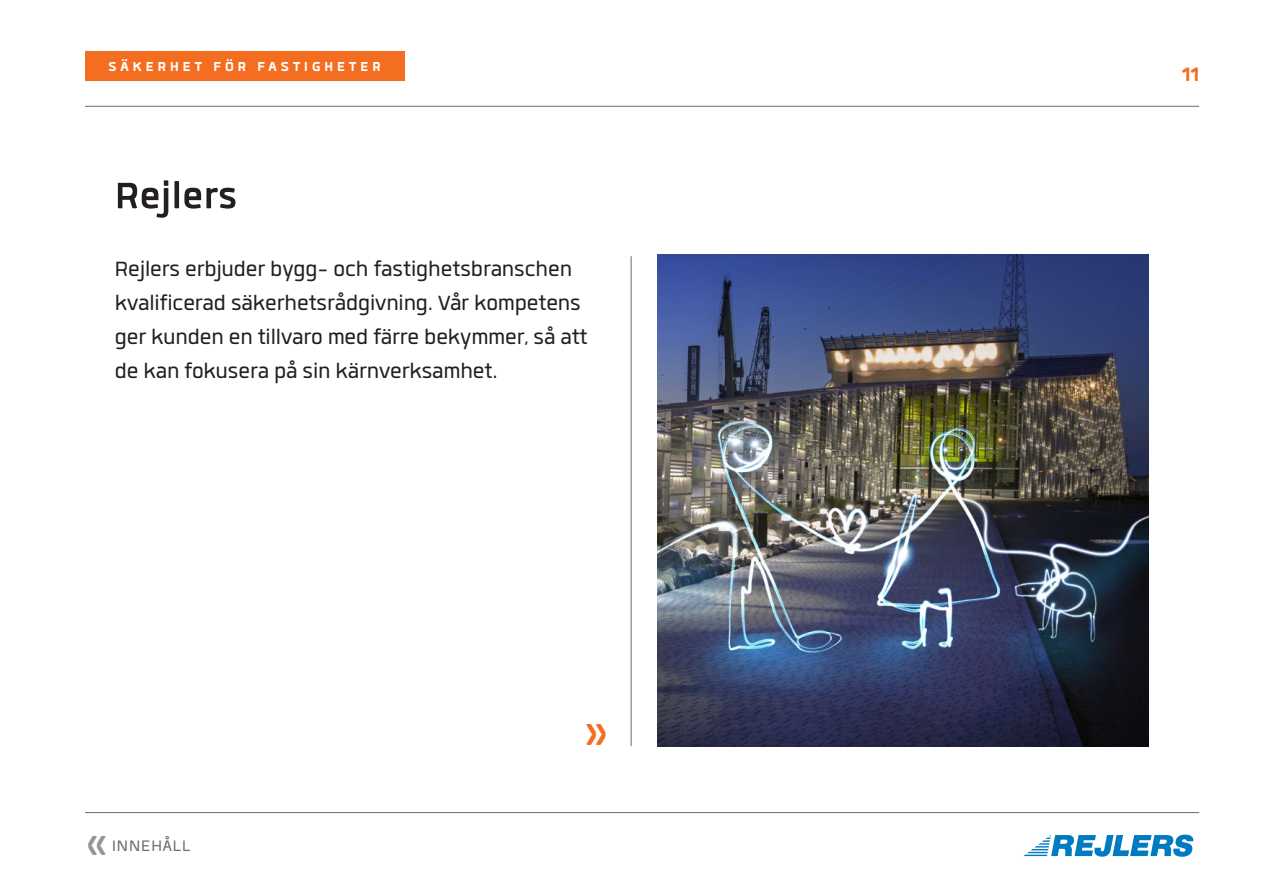
<style>
.page{position:relative;width:1263px;height:893px;background:#fff}
.page>*{position:absolute;margin:0;border:0;box-sizing:border-box;transform-origin:0 0}
.Rubrik{font:700 51px "Quan";color:#231f20}
.Underubrik_3{font:700 49.5px "Quan";color:#f36e21}
.Brödtext{font:28.5px/33.8px "Quan";letter-spacing:-.005em;color:#231f20}
.t1{font:800 27px "Quan";color:#f36e21}
.t2{font:21px "Quan";letter-spacing:.04em;color:#6c6d70}
.t3{font:800 18px "Quan";letter-spacing:.225em;color:#fff}
</style>
<div class="page">
<svg style="left:1023px;top:835px;width:170px;height:22px"></svg>
<hr style="left:85px;top:812px;width:1114px;height:1px;background:#6c6d70">
<hr style="left:85px;top:106px;width:1114px;height:1px;background:#6c6d70">
<div style="left:85px;top:51px;width:319px;height:30px;background:#f36e21"></div>
<hr style="left:631px;top:256px;width:1px;height:490px;background:#6c6d70">
<img style="left:657px;top:255px;width:491px;height:491px">
<p class="t3" style="left:108px;top:57px;width:274px">SÄKERHET FÖR FASTIGHETER</p>
<p class="t3" style="left:103px;top:57px;width:178px">KURSINFORMATION</p>
<p class="Rubrik" style="left:115px;top:171px;width:124px">Rejlers</p>
<p class="Brödtext" style="left:115px;top:252px;width:474px">Rejlers erbjuder bygg- och fastighetsbranschen kvalificerad säkerhetsrådgivning. Vår kompetens ger kunden en tillvaro med färre bekymmer, så att de kan fokusera på sin kärnverksamhet.</p>
<p class="t2" style="left:112px;top:836px;width:80px">INNEHÅLL</p>
<p class="Underubrik_3" style="left:583px;top:709px;width:27px">»</p>
<p class="t1" style="left:1182px;top:61px;width:18px">11</p>
</div>
